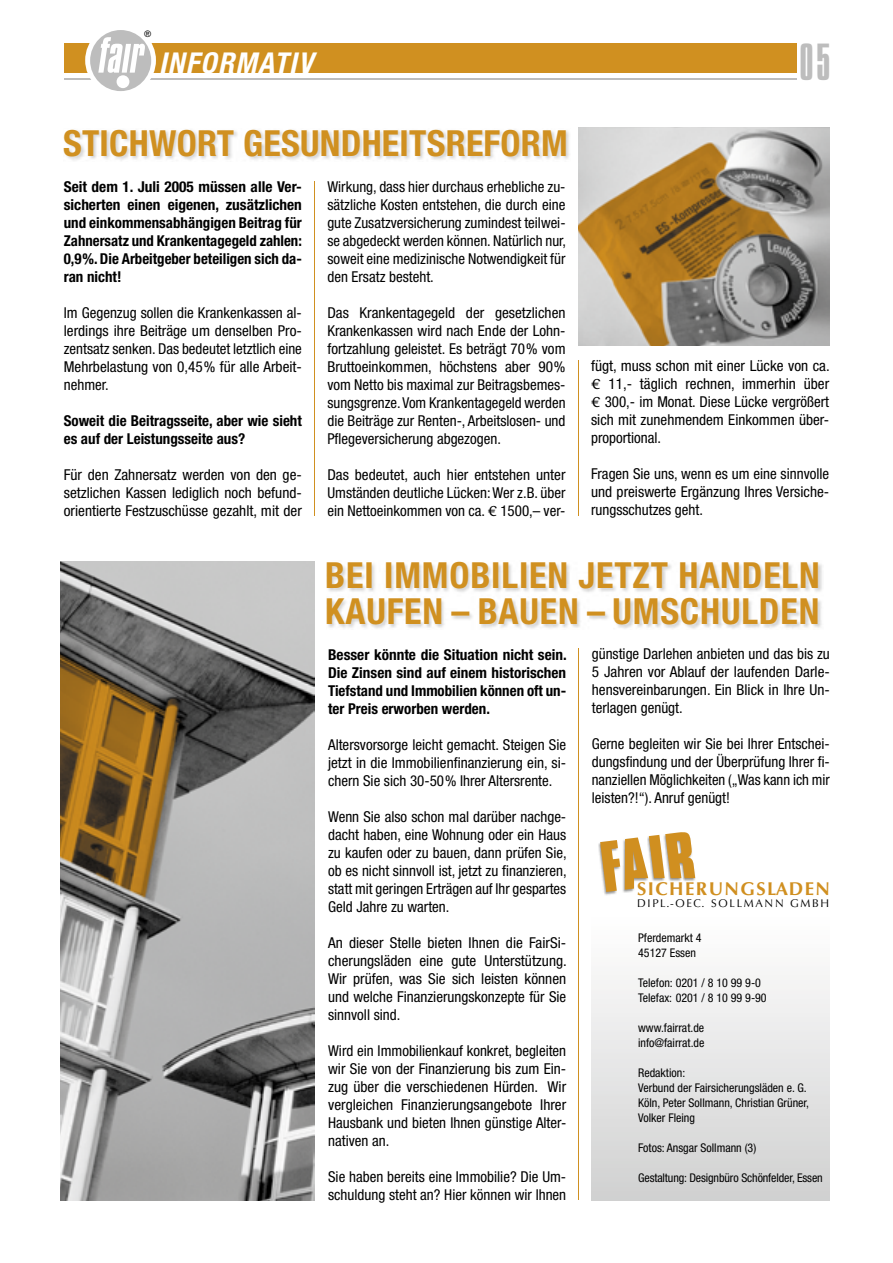
<style>
.page{position:relative;width:893px;height:1263px;background:#fff}
.page>*{position:absolute;margin:0;border:0;box-sizing:border-box;transform-origin:0 0}
.t1{font:300 44.85px "Compacta BT";color:#bdbdbd}
.t2{font:700 condensed 36px/36px "Helvetica Neue";letter-spacing:.025em;color:#d09020}
.t3{font:italic 700 condensed 28.8px "Helvetica Neue";letter-spacing:.05em;color:#fff}
.t4{font:700 18.6px "Optima";letter-spacing:.075em;color:#d08f20}
.t5{font:condensed 15px/18px "Helvetica Neue";color:#000;text-align:justify}
.t6{font:700 condensed 15px/18px "Helvetica Neue";color:#000;text-align:justify}
.t7{font:condensed 12px/15px "Helvetica Neue";color:#000}
.t8{font:11.1px "Optima";letter-spacing:.15em;color:#000}
.t9{font:condensed 9px "Helvetica Neue";color:#000}
.s1{font-family:"Wunderlich";font-stretch:normal}
</style>
<div class="page">
<hr style="left:64px;top:79px;width:732px;height:1px;background:#bdbdbd">
<div style="left:591px;top:913px;width:238px;height:288px;background:linear-gradient(to bottom,#fff,#d0d1d1)"></div>
<hr style="left:578px;top:648px;width:1px;height:552px;background:#d09020">
<img style="left:66px;top:130px;width:503px;height:31px">
<img style="left:327px;top:563px;width:495px;height:66px">
<hr style="left:314px;top:181px;width:1px;height:335px;background:#d09020">
<hr style="left:578px;top:360px;width:1px;height:156px;background:#d09020">
<img style="left:598px;top:843px;width:98px;height:52px">
<svg style="left:600px;top:832px;width:95px;height:60px"></svg>
<div style="left:64px;top:44px;width:732px;height:29px;background:#d09020"></div>
<div style="left:85px;top:25px;width:71px;height:71px;background:#fff;border-radius:50%"></div>
<svg style="left:90px;top:30px;width:61px;height:61px"></svg>
<img style="left:61px;top:561px;width:254px;height:639px">
<img style="left:578px;top:128px;width:251px;height:218px">
<p class="t9" style="left:144px;top:28px;width:9px">®</p>
<h3 class="t3" style="left:159px;top:45px;width:155px">INFORMATIV</h3>
<h1 class="t1" style="left:800px;top:37px;width:32px">05</h1>
<h2 class="t2" style="left:63px;top:124px;width:506px">STICHWORT GESUNDHEITS REFORM</h2>
<p class="t6" style="left:64px;top:177px;width:240px">Seit dem 1. Juli 2005 müssen alle Ver&shy;sicherten einen eigenen, zusätzlichen und einkommensabhängigen Beitrag für Zahnersatz und Krankentagegeld zahlen:<br>0,9%. Die Arbeitgeber beteiligen sich da&shy;ran nicht!</p>
<p class="t5" style="left:64px;top:303px;width:240px">Im Gegenzug sollen die Krankenkassen al&shy;lerdings ihre Beiträge um denselben Pro&shy;zentsatz senken. Das bedeutet letztlich eine Mehrbelastung von 0,45% für alle Arbeit&shy;nehmer.</p>
<p class="t6" style="left:64px;top:411px;width:240px">Soweit die Beitragsseite, aber wie sieht es auf der Leistungsseite aus?</p>
<p class="t5" style="left:64px;top:465px;width:240px">Für den Zahnersatz werden von den ge&shy;setzlichen Kassen lediglich noch befund&shy;orientierte Festzuschüsse gezahlt, mit der</p>
<p class="t5" style="left:327px;top:177px;width:240px">Wirkung, dass hier durchaus erhebliche zu&shy;sätzliche Kosten entstehen, die durch eine gute Zusatzversicherung zumindest teilwei&shy;se abgedeckt werden können. Natürlich nur, soweit eine medizinische Notwendigkeit für den Ersatz besteht.</p>
<p class="t5" style="left:327px;top:303px;width:240px">Das Krankentagegeld der gesetzlichen Krankenkassen wird nach Ende der Lohn&shy;fortzahlung geleistet. Es beträgt 70% vom Bruttoeinkommen, höchstens aber 90% vom Netto bis maximal zur Beitragsbemes&shy;sungsgrenze. Vom Krankentagegeld werden die Beiträge zur Renten-, Arbeitslosen- und Pflegeversicherung abgezogen.</p>
<p class="t5" style="left:327px;top:465px;width:240px">Das bedeutet, auch hier entstehen unter Umständen deutliche Lücken: Wer z.B. über ein Nettoeinkommen von ca. <span class="s1">¤</span> 1500,– ver-</p>
<p class="t5" style="left:591px;top:357px;width:240px">fügt, muss schon mit einer Lücke von ca. <span class="s1">¤</span> 11,- täglich rechnen, immerhin über <span class="s1">¤</span> 300,- im Monat. Diese Lücke vergrößert sich mit zunehmendem Einkommen über&shy;proportional.</p>
<p class="t5" style="left:591px;top:465px;width:240px">Fragen Sie uns, wenn es um eine sinnvolle und preiswerte Ergänzung Ihres Versiche&shy;rungsschutzes geht.</p>
<h2 class="t2" style="left:325px;top:557px;width:496px">BEI IMMOBILIEN JETZT HANDELN<br>KAUFEN – BAUEN – UMSCHULDEN</h2>
<p class="t6" style="left:328px;top:645px;width:240px">Besser könnte die Situation nicht sein.<br>Die Zinsen sind auf einem historischen Tiefstand und Immobilien können oft un&shy;ter Preis erworben werden.</p>
<p class="t5" style="left:328px;top:735px;width:240px">Altersvorsorge leicht gemacht. Steigen Sie jetzt in die Immobilienfinanzierung ein, si&shy;chern Sie sich 30-50% Ihrer Altersrente.</p>
<p class="t5" style="left:328px;top:807px;width:240px">Wenn Sie also schon mal darüber nachge&shy;dacht haben, eine Wohnung oder ein Haus zu kaufen oder zu bauen, dann prüfen Sie, ob es nicht sinnvoll ist, jetzt zu finanzieren, statt mit geringen Erträgen auf Ihr gespartes Geld Jahre zu warten.</p>
<p class="t5" style="left:328px;top:933px;width:240px">An dieser Stelle bieten Ihnen die FairSi&shy;cherungsläden eine gute Unterstützung.<br>Wir prüfen, was Sie sich leisten können und welche Finanzierungskonzepte für Sie sinnvoll sind.</p>
<p class="t5" style="left:328px;top:1041px;width:240px">Wird ein Immobilienkauf konkret, begleiten wir Sie von der Finanzierung bis zum Ein&shy;zug über die verschiedenen Hürden. Wir vergleichen Finanzierungsangebote Ihrer Hausbank und bieten Ihnen günstige Alter&shy;nativen an.</p>
<p class="t5" style="left:328px;top:1167px;width:240px">Sie haben bereits eine Immobilie? Die Um&shy;schuldung steht an? Hier können wir Ihnen</p>
<p class="t5" style="left:592px;top:645px;width:240px">günstige Darlehen anbieten und das bis zu 5 Jahren vor Ablauf der laufenden Darle&shy;hensvereinbarungen. Ein Blick in Ihre Un&shy;terlagen genügt.</p>
<p class="t5" style="left:592px;top:735px;width:240px">Gerne begleiten wir Sie bei Ihrer Entschei&shy;dungsfindung und der Überprüfung Ihrer fi&shy;nanziellen Möglichkeiten („Was kann ich mir leisten?!“). Anruf genügt!</p>
<p class="t4" style="left:637px;top:877px;width:194px">SICHERUNGSLADEN</p>
<p class="t8" style="left:637px;top:897px;width:194px">DIPL.-OEC. SOLLMANN GMBH</p>
<p class="t7" style="left:638px;top:930px;width:65px">Pferdemarkt 4<br>45127 Essen</p>
<p class="t7" style="left:638px;top:975px;width:130px">Telefon: 0201 / 8 10 99 9-0<br>Telefax: 0201 / 8 10 99 9-90</p>
<p class="t7" style="left:638px;top:1020px;width:68px">www.fairrat.de info@fairrat.de</p>
<p class="t7" style="left:638px;top:1065px;width:173px">Redaktion:<br>Verbund der Fairsicherungsläden e. G.<br>Köln, Peter Sollmann, Christian Grüner,<br>Volker Fleing</p>
<p class="t7" style="left:638px;top:1140px;width:120px">Fotos: Ansgar Sollmann (3)</p>
<p class="t7" style="left:638px;top:1170px;width:186px">Gestaltung: Designbüro Schönfelder, Essen</p>
</div>
